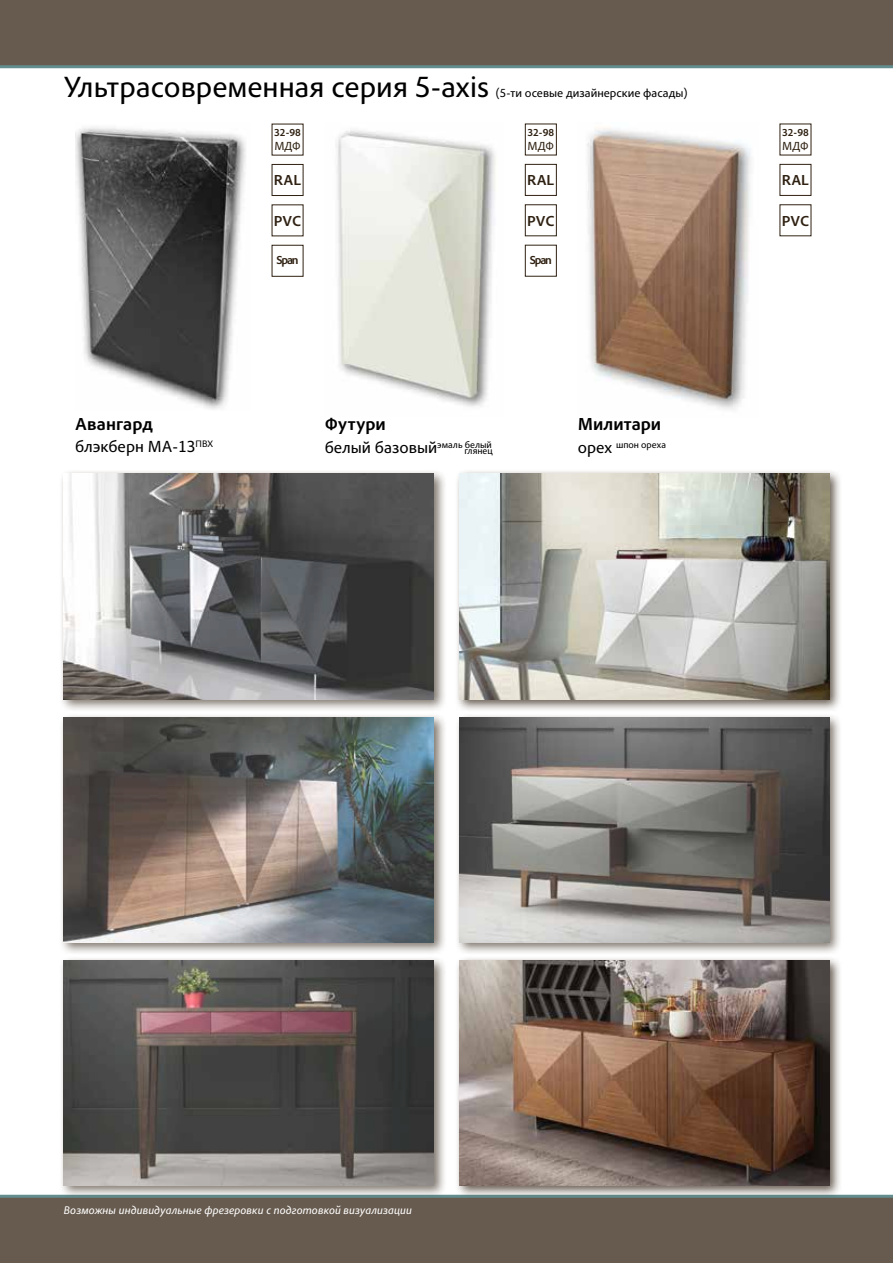
<style>
.page{position:relative;width:893px;height:1263px;background:#fff}
.page>*{position:absolute;margin:0;border:0;box-sizing:border-box;transform-origin:0 0}
.t1{font:30px "Adobe Clean";color:#000}
.t2{font:700 18px "Adobe Clean";color:#000}
.t3{font:16.5px "Adobe Clean";color:#000}
.t4{font:700 15px "Adobe Clean";color:#2f2112}
.t5{font:12px "Adobe Clean";color:#000}
.t6{font:12px "Adobe Clean";color:#2f2112}
.t7{font:700 12px "Adobe Clean";letter-spacing:-.1em;color:#2f2112}
.t8{font:italic 11.4px "Adobe Clean";color:#fff}
.t9{font:700 10.5px "Adobe Clean";color:#2f2112}
.t10{font:9.6px "Adobe Clean";color:#000}
.s1{font-size:16.5px}
</style>
<div class="page">
<img style="left:75px;top:127px;width:171px;height:282px">
<div style="left:0;top:0;width:893px;height:68px;background:#675b4f"></div>
<div style="left:0;top:1195px;width:893px;height:68px;background:#675b4f"></div>
<div style="left:525px;top:124px;width:32px;height:31px;border:1px solid #2f2112"></div>
<div style="left:272px;top:164px;width:31px;height:32px;border:1px solid #2f2112"></div>
<div style="left:525px;top:164px;width:32px;height:32px;border:1px solid #2f2112"></div>
<div style="left:780px;top:164px;width:31px;height:32px;border:1px solid #2f2112"></div>
<div style="left:525px;top:204px;width:32px;height:32px;border:1px solid #2f2112"></div>
<div style="left:272px;top:245px;width:31px;height:32px;border:1px solid #2f2112"></div>
<div style="left:525px;top:245px;width:32px;height:32px;border:1px solid #2f2112"></div>
<img style="left:336px;top:130px;width:160px;height:277px">
<img style="left:587px;top:127px;width:164px;height:283px">
<div style="left:59px;top:469px;width:388px;height:244px;background:#2f2112;opacity:.75"></div>
<img style="left:64px;top:474px;width:370px;height:225px">
<div style="left:454px;top:712px;width:389px;height:244px;background:#2f2112;opacity:.75"></div>
<img style="left:459px;top:717px;width:370px;height:225px">
<div style="left:454px;top:469px;width:389px;height:244px;background:#2f2112;opacity:.75"></div>
<img style="left:459px;top:474px;width:370px;height:225px">
<div style="left:59px;top:712px;width:388px;height:244px;background:#2f2112;opacity:.75"></div>
<img style="left:64px;top:717px;width:370px;height:225px">
<div style="left:59px;top:955px;width:388px;height:244px;background:#2f2112;opacity:.75"></div>
<img style="left:64px;top:960px;width:370px;height:225px">
<div style="left:454px;top:955px;width:389px;height:244px;background:#2f2112;opacity:.75"></div>
<img style="left:459px;top:960px;width:370px;height:225px">
<h1 class="t1" style="left:64px;top:68px;width:427px">Ультрасовременная серия 5-axis</h1>
<p class="t5" style="left:496px;top:85px;width:193px">(5-ти осевые дизайнерские фасады)</p>
<p class="t9" style="left:274px;top:125px;width:28px">32-98</p>
<p class="t6" style="left:274px;top:138px;width:28px">МДФ</p>
<p class="t9" style="left:527px;top:125px;width:28px">32-98</p>
<p class="t6" style="left:528px;top:138px;width:28px">МДФ</p>
<p class="t9" style="left:782px;top:125px;width:28px">32-98</p>
<p class="t6" style="left:782px;top:138px;width:28px">МДФ</p>
<h2 class="t2" style="left:75px;top:413px;width:79px">Авангард</h2>
<h3 class="t3" style="left:75px;top:436px;width:140px">блэкберн МА-13<sup>ПВХ</sup></h3>
<h3 class="t4" style="left:274px;top:171px;width:29px">RAL</h3>
<h3 class="t4" style="left:527px;top:171px;width:29px">RAL</h3>
<h3 class="t4" style="left:782px;top:171px;width:29px">RAL</h3>
<h3 class="t4" style="left:274px;top:211px;width:29px">PVC</h3>
<h3 class="t4" style="left:527px;top:211px;width:29px">PVC</h3>
<h3 class="t4" style="left:782px;top:211px;width:29px">PVC</h3>
<p class="t7" style="left:276px;top:252px;width:24px">Span</p>
<p class="t7" style="left:530px;top:252px;width:24px">Span</p>
<h2 class="t2" style="left:325px;top:413px;width:63px">Футури</h2>
<h3 class="t3" style="left:325px;top:437px;width:169px">белый базовый<sup>эмаль</sup> <sup>белый</sup></h3>
<p class="t10" style="left:464px;top:445px;width:30px">глянец</p>
<h2 class="t2" style="left:578px;top:413px;width:85px">Милитари</h2>
<p class="t10" style="left:578px;top:438px;width:90px"><span class="s1">орех</span> шпон ореха</p>
<p class="t8" style="left:64px;top:1202px;width:350px">Возможны индивидуальные фрезеровки с подготовкой визуализации</p>
</div>
